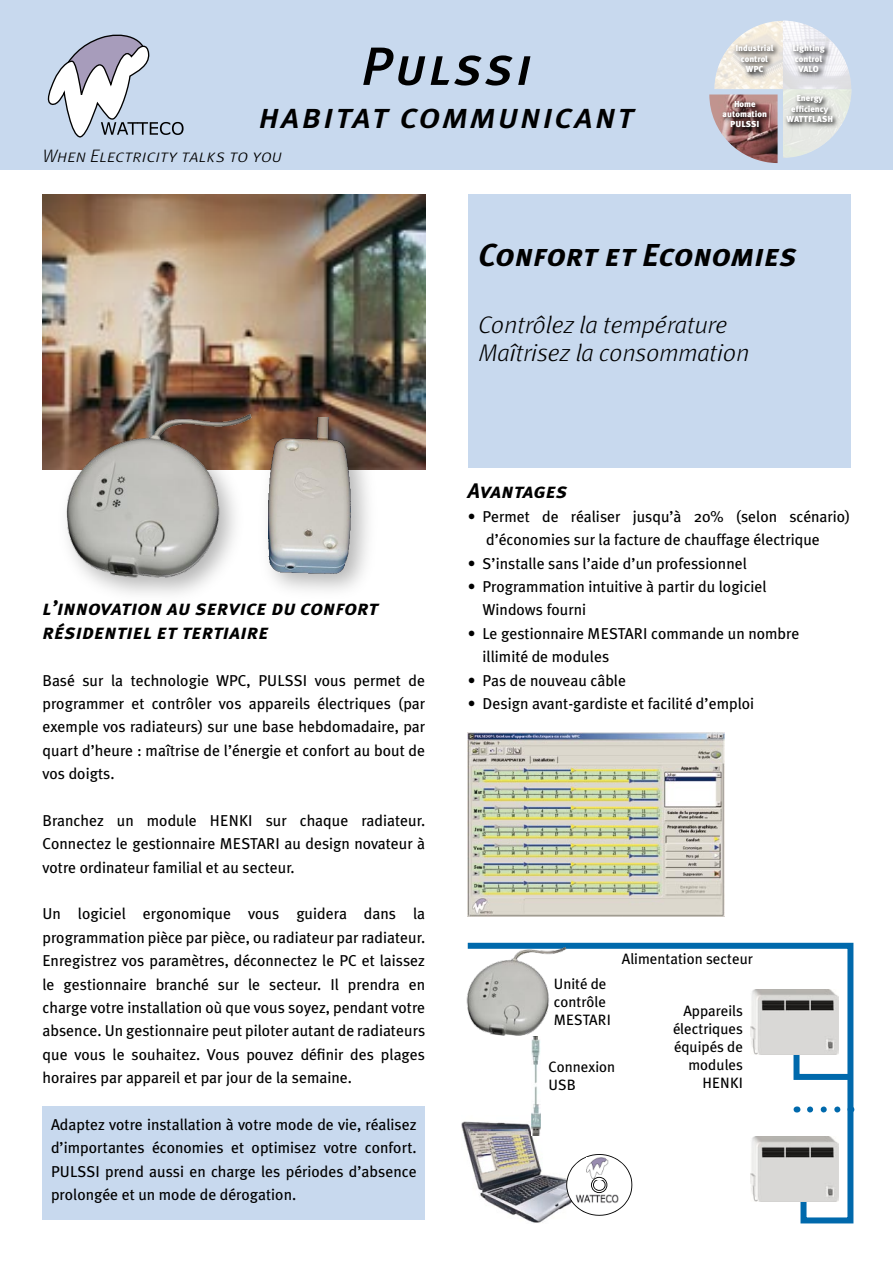
<style>
.page{position:relative;width:893px;height:1263px;background:#fff}
.page>*{position:absolute;margin:0;border:0;box-sizing:border-box;transform-origin:0 0}
.t1{font:italic 54px "Meta Plus Medium Caps";letter-spacing:.05em;color:#000}
.t2{font:italic 36px "Meta Plus Medium Caps";letter-spacing:.05em;color:#000}
.t3{font:italic 31.65px "Meta Plus Bold Caps";color:#000}
.t4{font:italic 300 24px/28.8px "Meta";color:#000}
.t5{font:italic 21px/23.4px "Meta Plus Bold Caps";color:#000}
.t6{font:italic 18px "Meta Light Caps";color:#000}
.t7{font:15.75px/23.4px "Meta Plus";color:#000;text-align:justify}
.t8{font:15px/18px "Meta Plus";color:#000}
.t9{font:900 8.7px/10.5px "Meta Plus";color:#fff;text-align:center}
</style>
<div class="page">
<img style="left:43px;top:194px;width:382px;height:275px">
<div style="left:259px;top:407px;width:122px;height:193px;background:#000;opacity:.3"></div>
<img style="left:278px;top:417px;width:72px;height:156px">
<div style="left:43px;top:1106px;width:382px;height:114px;background:#c8d9ee"></div>
<div style="left:0;top:0;width:893px;height:170px;background:#c8d9ee"></div>
<img style="left:709px;top:94px;width:69px;height:69px">
<svg style="left:714px;top:21px;width:137px;height:137px"></svg>
<svg style="left:733px;top:43px;width:48px;height:36px;background:#c6c1ba"></svg>
<svg style="left:790px;top:42px;width:41px;height:38px;background:#c2c2c6"></svg>
<svg style="left:784px;top:92px;width:56px;height:37px;background:#bcbeba"></svg>
<svg style="left:720px;top:97px;width:54px;height:38px;background:#815b59"></svg>
<svg style="left:48px;top:35px;width:136px;height:103px"></svg>
<div style="left:54px;top:403px;width:224px;height:204px;background:#000;opacity:.3"></div>
<img style="left:47px;top:406px;width:207px;height:185px">
<img style="left:468px;top:732px;width:257px;height:185px">
<svg style="left:467px;top:942px;width:388px;height:282px"></svg>
<svg style="left:790px;top:1047px;width:65px;height:36px"></svg>
<img style="left:462px;top:1115px;width:130px;height:108px">
<img style="left:531px;top:1043px;width:10px;height:92px">
<img style="left:466px;top:943px;width:102px;height:100px">
<img style="left:750px;top:989px;width:89px;height:65px">
<img style="left:750px;top:1136px;width:89px;height:65px">
<svg style="left:810px;top:1106px;width:34px;height:6px"></svg>
<svg style="left:566px;top:1154px;width:66px;height:62px"></svg>
<div style="left:468px;top:194px;width:382px;height:274px;background:#c8d9ee"></div>
<h1 class="t1" style="left:361px;top:35px;width:172px">Pulssi</h1>
<h2 class="t2" style="left:259px;top:95px;width:377px">habitat communicant</h2>
<p class="t6" style="left:43px;top:145px;width:241px">When Electricity talks to you</p>
<p class="t9" style="left:735px;top:43px;width:40px">Industrial control<br>WPC</p>
<p class="t9" style="left:792px;top:43px;width:34px">Lighting control<br>VALO</p>
<p class="t9" style="left:786px;top:93px;width:48px">Energy efficiency<br>WATTFLASH</p>
<p class="t9" style="left:723px;top:98px;width:46px">Home automation<br>PULSSI</p>
<h3 class="t3" style="left:478px;top:236px;width:320px">Confort et Economies</h3>
<h3 class="t4" style="left:478px;top:310px;width:272px">Contrôlez la température<br>Maîtrisez la consommation</h3>
<h3 class="t5" style="left:43px;top:596px;width:337px">l’innovation au service du confort résidentiel et tertiaire</h3>
<p class="t7" style="left:43px;top:668px;width:384px">Basé sur la technologie WPC, PULSSI vous permet de programmer et contrôler vos appareils électriques (par exemple vos radiateurs) sur une base hebdomadaire, par quart d’heure : maîtrise de l’énergie et confort au bout de vos doigts.</p>
<p class="t7" style="left:43px;top:808px;width:384px">Branchez un module HENKI sur chaque radiateur.<br>Connectez le gestionnaire MESTARI au design novateur à votre ordinateur familial et au secteur.</p>
<p class="t7" style="left:43px;top:902px;width:384px">Un logiciel ergonomique vous guidera dans la programmation pièce par pièce, ou radiateur par radiateur.<br>Enregistrez vos paramètres, déconnectez le PC et laissez le gestionnaire branché sur le secteur. Il prendra en charge votre installation où que vous soyez, pendant votre absence. Un gestionnaire peut piloter autant de radiateurs que vous le souhaitez. Vous pouvez définir des plages horaires par appareil et par jour de la semaine.</p>
<p class="t7" style="left:51px;top:1112px;width:367px">Adaptez votre installation à votre mode de vie, réalisez d’importantes économies et optimisez votre confort.<br>PULSSI prend aussi en charge les périodes d’absence prolongée et un mode de dérogation.</p>
<h3 class="t5" style="left:468px;top:479px;width:101px">Avantages</h3>
<p class="t7" style="left:486px;top:504px;width:366px;text-indent:-18px">• Permet de réaliser jusqu’à 20% (selon scénario) d’économies sur la facture de chauffage électrique</p>
<p class="t7" style="left:468px;top:551px;width:281px">• S’installe sans l’aide d’un professionnel</p>
<p class="t7" style="left:483px;top:575px;width:286px;text-indent:-15px">• Programmation intuitive à partir du logiciel<br>Windows fourni</p>
<p class="t7" style="left:483px;top:621px;width:318px;text-indent:-15px">• Le gestionnaire MESTARI commande un nombre illimité de modules</p>
<p class="t7" style="left:468px;top:668px;width:160px">• Pas de nouveau câble</p>
<p class="t7" style="left:468px;top:692px;width:288px">• Design avant-gardiste et facilité d’emploi</p>
<p class="t8" style="left:622px;top:950px;width:132px">Alimentation secteur</p>
<p class="t8" style="left:554px;top:975px;width:59px">Unité de contrôle<br>MESTARI</p>
<p class="t8" style="left:549px;top:1057px;width:68px">Connexion<br>USB</p>
<p class="t8" style="left:673px;top:1002px;width:72px;text-align:right">Appareils électriques équipés de modules<br>HENKI</p>
</div>
